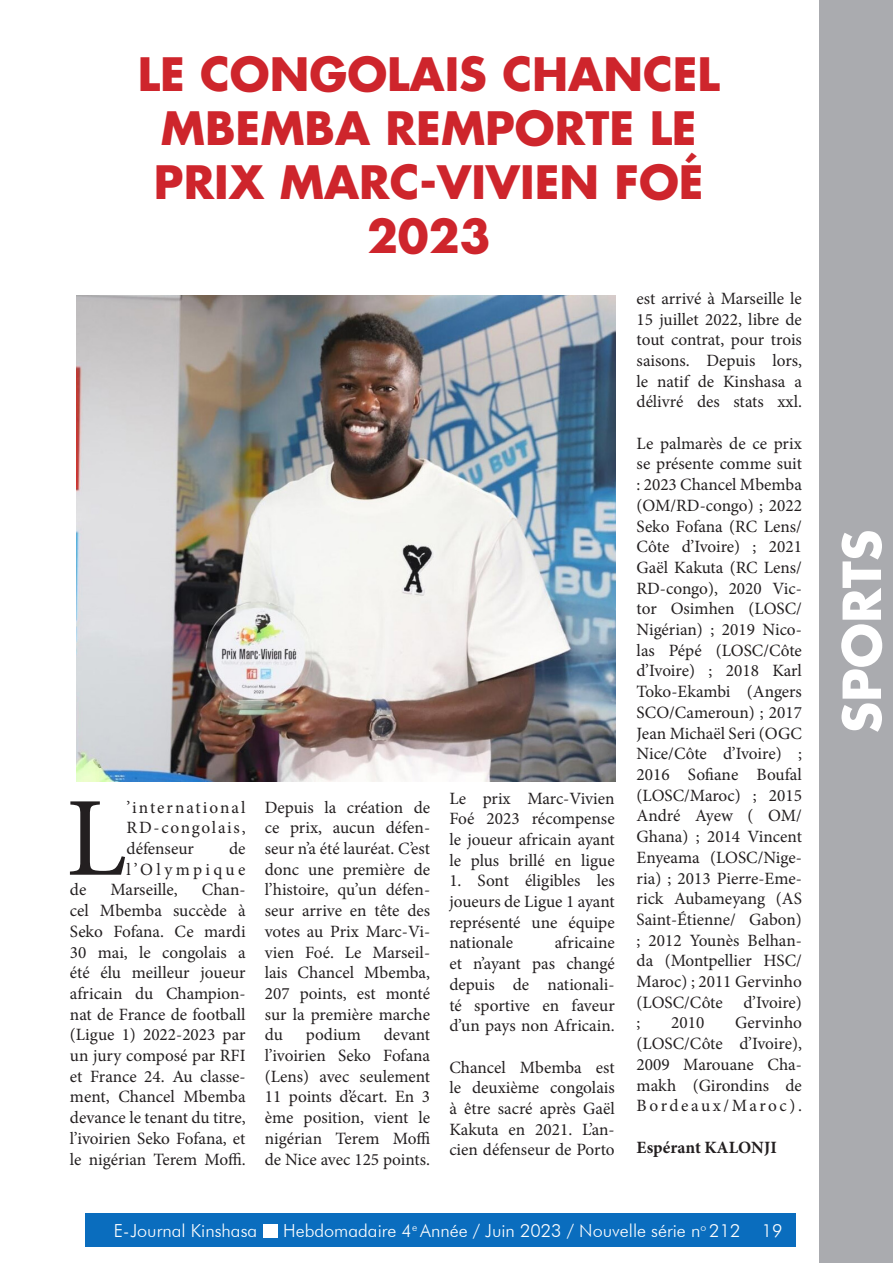
<style>
.page{position:relative;width:893px;height:1263px;background:#fff}
.page>*{position:absolute;margin:0;border:0;box-sizing:border-box;transform-origin:0 0}
.t1{font:112.8px "Minion Pro";color:#231f20}
.t2{font:700 51px "Futura LT";color:#fff}
.t3{font:700 45px/54px "Futura LT";color:#ce252c;text-align:center}
.t4{font:300 18px "Futura BT";color:#fff}
.t5{font:17.25px/20.7px "Minion Pro";color:#231f20;text-align:justify}
.t6{font:700 17.25px "Minion Pro";color:#231f20}
.t7{font:17.25px/20.7px "Minion Pro";letter-spacing:.195em;color:#231f20;text-align:right}
</style>
<div class="page">
<div style="left:85px;top:1213px;width:711px;height:33px;background:#0a6dbe"></div>
<div style="left:263px;top:1224px;width:14px;height:13px;background:#fff"></div>
<img style="left:77px;top:296px;width:539px;height:485px">
<div style="left:820px;top:0;width:73px;height:1263px;background:#aaabaf"></div>
<p class="t3" style="left:138px;top:47px;width:584px">LE CONGOLAIS CHANCEL<br>MBEMBA REMPORTE LE<br>PRIX MARC-VIVIEN FOÉ<br>2023</p>
<p class="t1" style="left:66px;top:763px;width:62px">L</p>
<p class="t5" style="left:127px;top:797px;width:121px">’international RD-congolais, défenseur</p>
<p class="t7" style="left:127px;top:838px;width:121px">de l’Olympique</p>
<p class="t5" style="left:70px;top:880px;width:177px;text-indent:132px">Chan&shy;cel Mbemba succède à Seko Fofana. Ce mardi 30 mai, le congolais a été élu meilleur joueur africain du Champion&shy;nat de France de football (Ligue 1) 2022-2023 par un jury composé par RFI et France 24. Au classe&shy;ment, Chancel Mbemba devance le tenant du titre, l’ivoirien Seko Fofana, et le nigérian Terem Moffi.</p>
<p class="t5" style="left:70px;top:880px;width:18px">de</p>
<p class="t5" style="left:110px;top:880px;width:69px">Marseille,</p>
<p class="t5" style="left:265px;top:797px;width:167px">Depuis la création de ce prix, aucun défen&shy;seur n’a été lauréat. C’est donc une première de l’histoire, qu’un défen&shy;seur arrive en tête des votes au Prix Marc-Vi&shy;vien Foé. Le Marseil&shy;lais Chancel Mbemba, 207 points, est monté sur la première marche du</p>
<p class="t5" style="left:265px;top:1024px;width:167px;text-indent:119px">devant l’ivoirien Seko Fofana (Lens) avec seulement 11 points d’écart. En 3 ème position, vient le nigérian Terem Moffi de Nice avec 125 points.</p>
<p class="t5" style="left:306px;top:1024px;width:56px">podium</p>
<p class="t5" style="left:449px;top:788px;width:167px">Le prix Marc-Vivien Foé 2023 récompense le joueur africain ayant le plus brillé en ligue</p>
<p class="t5" style="left:449px;top:870px;width:167px">1. Sont éligibles les joueurs de Ligue 1 ayant représenté une équipe nationale</p>
<p class="t5" style="left:449px;top:933px;width:167px;text-indent:105px">africaine et n’ayant pas changé depuis de nationali&shy;té sportive en faveur d’un pays non Africain.</p>
<p class="t5" style="left:449px;top:1057px;width:167px">Chancel Mbemba est le deuxième congolais à être sacré après Gaël Kakuta en 2021. L’an&shy;cien défenseur de Porto</p>
<p class="t5" style="left:637px;top:288px;width:167px">est arrivé à Marseille le 15 juillet 2022, libre de tout contrat, pour trois saisons. Depuis lors, le natif de Kinshasa a délivré des stats xxl.</p>
<p class="t5" style="left:637px;top:433px;width:167px">Le palmarès de ce prix se présente comme suit : 2023 Chancel Mbemba (OM/RD-congo) ; 2022<br>Seko Fofana (RC Lens/ Côte d’Ivoire) ; 2021<br>Gaël Kakuta (RC Lens/ RD-congo), 2020 Vic&shy;tor Osimhen (LOSC/ Nigérian) ; 2019 Nico&shy;las Pépé (LOSC/Côte d’Ivoire) ; 2018 Karl Toko-Ekambi (Angers SCO/Cameroun) ; 2017<br>Jean Michaël Seri (OGC Nice/Côte d’Ivoire) ; 2016 Sofiane Boufal (LOSC/Maroc) ; 2015<br>André Ayew ( OM/ Ghana) ; 2014 Vincent Enyeama (LOSC/Nige&shy;ria) ; 2013 Pierre-Eme&shy;rick Aubameyang (AS Saint-Étienne/ Gabon) ; 2012 Younès Belhan&shy;da (Montpellier HSC/ Maroc) ; 2011 Gervinho (LOSC/Côte d’Ivoire) ;</p>
<p class="t5" style="left:637px;top:1013px;width:167px;text-indent:99px">Gervinho (LOSC/Côte d’Ivoire), 2009 Marouane Cha&shy;makh (Girondins de Bordeaux/Maroc).</p>
<p class="t6" style="left:637px;top:1135px;width:142px">Espérant KALONJI</p>
<p class="t5" style="left:671px;top:1013px;width:35px">2010</p>
<p class="t4" style="left:114px;top:1220px;width:145px">E-Journal Kinshasa</p>
<p class="t4" style="left:283px;top:1220px;width:501px">Hebdomadaire 4<sup>e</sup> Année / Juin 2023 / Nouvelle série n<sup>o</sup> 212 19</p>
<h2 class="t2" style="left:828px;top:733px;width:205px;rotate:-90deg">SPORTS</h2>
</div>
